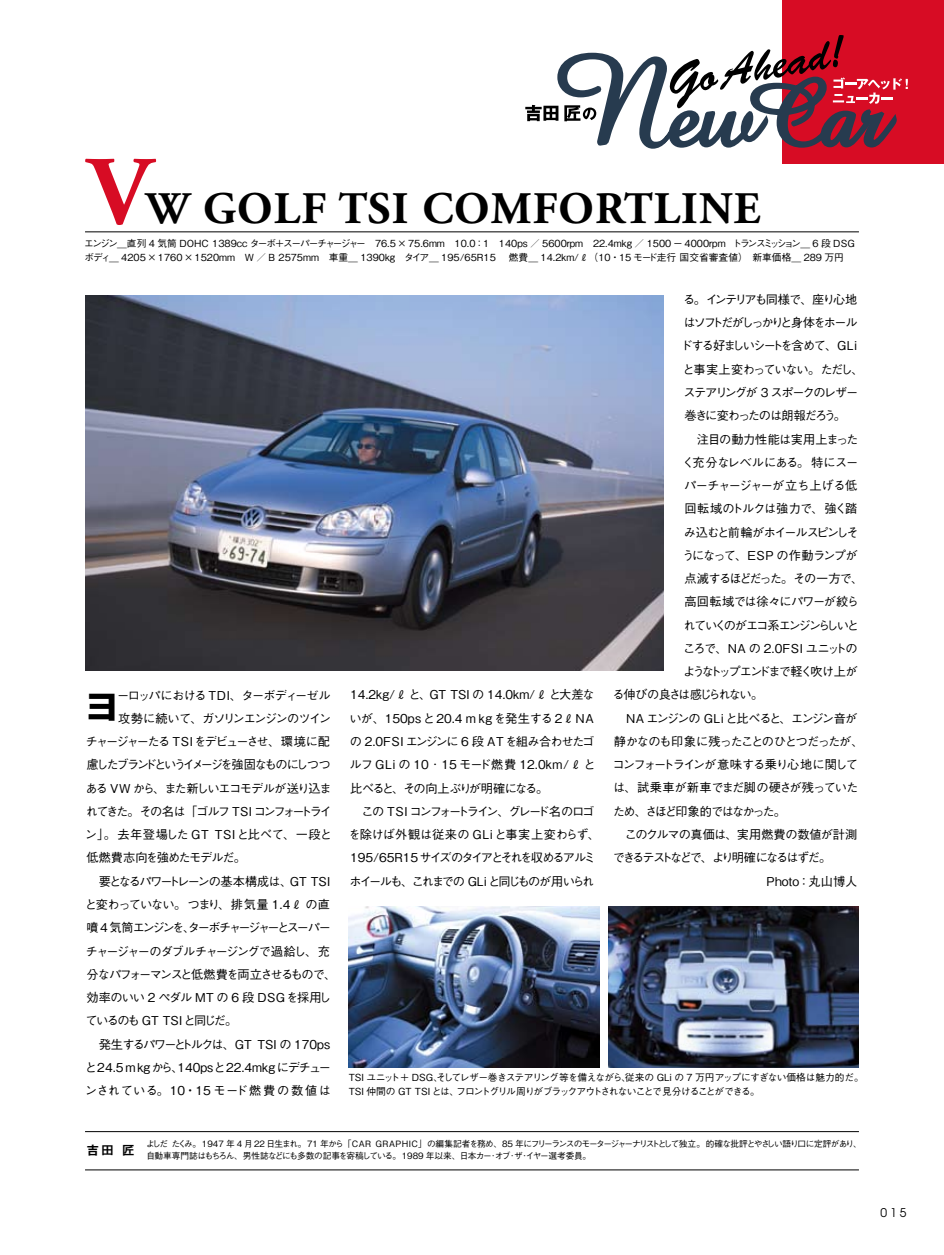
<style>
.page{position:relative;width:944px;height:1255px;background:#fff}
.page>*{position:absolute;margin:0;border:0;box-sizing:border-box;transform-origin:0 0}
.t1{font:700 45px "Adobe Garamond";letter-spacing:.025em;color:#000}
.t2{font:700 35.4px "Gothic MB101 Pro";color:#000}
.t3{font:12.75px "Midashi Go Pro MB31";color:#000}
.t4{font:500 12.15px "Gothic BBB Pro";letter-spacing:-.1em;color:#000}
.t5{font:500 12.15px/23.2px "Gothic BBB Pro";letter-spacing:-.065em;color:#000}
.t6{font:500 12.15px "Gothic BBB Pro";letter-spacing:-.125em;color:#000}
.t7{font:500 12.15px "Gothic BBB Pro";letter-spacing:-.17em;color:#000}
.t8{font:500 12.15px "Gothic BBB Pro";letter-spacing:-.03em;color:#000}
.t9{font:500 12.15px "Gothic BBB Pro";color:#000}
.t10{font:500 12.15px "Gothic BBB Pro";letter-spacing:-.05em;color:#000}
.t11{font:500 12.15px "Gothic BBB Pro";letter-spacing:-.135em;color:#000}
.t12{font:500 12.15px "Gothic BBB Pro";letter-spacing:-.195em;color:#000}
.t13{font:500 12.15px "Gothic BBB Pro";letter-spacing:-.185em;color:#000}
.t14{font:500 12.15px "Gothic BBB Pro";letter-spacing:-.19em;color:#000}
.t15{font:500 12.15px "Gothic BBB Pro";letter-spacing:-.14em;color:#000}
.t16{font:500 12.15px "Gothic BBB Pro";letter-spacing:.045em;color:#000}
.t17{font:500 12.15px "Gothic BBB Pro";letter-spacing:-.035em;color:#000}
.t18{font:500 12.15px "Gothic BBB Pro";letter-spacing:.035em;color:#000}
.t19{font:500 12.15px "Gothic BBB Pro";letter-spacing:-.13em;color:#000}
.t20{font:500 12.15px "Gothic BBB Pro";letter-spacing:-.15em;color:#000}
.t21{font:500 12.15px "Gothic BBB Pro";letter-spacing:-.12em;color:#000}
.t22{font:500 12.15px "Gothic BBB Pro";letter-spacing:-.08em;color:#000}
.t23{font:500 12.15px "Gothic BBB Pro";letter-spacing:-.145em;color:#000}
.t24{font:500 12.15px "Gothic BBB Pro";letter-spacing:-.055em;color:#000}
.t25{font:500 12.15px "Gothic BBB Pro";letter-spacing:-.04em;color:#000}
.t26{font:500 12.15px "Gothic BBB Pro";letter-spacing:-.075em;color:#000}
.t27{font:12px "Avant Garde";color:#000}
.t28{font:500 9.75px/13.5px "Gothic BBB Pro";color:#000}
.t29{font:500 9.75px/13.5px "Gothic BBB Pro";letter-spacing:-.075em;color:#000}
.t30{font:500 8.7px/12px "Gothic BBB Pro";letter-spacing:-.085em;color:#000}
.s1{font-size:97.5px;color:#d70c24}
</style>
<div class="page">
<img style="left:349px;top:906px;width:251px;height:161px">
<img style="left:608px;top:906px;width:251px;height:161px">
<hr style="left:85px;top:1169px;width:774px;height:1px;background:#000">
<hr style="left:85px;top:1131px;width:774px;height:1px;background:#000">
<img style="left:85px;top:296px;width:578px;height:374px">
<hr style="left:85px;top:231px;width:774px;height:1px;background:#000">
<div style="left:782px;top:0;width:162px;height:164px;background:#d70c24"></div>
<svg style="left:525px;top:35px;width:383px;height:114px"></svg>
<h1 class="t1" style="left:88px;top:185px;width:674px"><span class="s1">V</span>W GOLF TSI COMFORTLINE</h1>
<p class="t28" style="left:84px;top:236px;width:772px">エンジン＿直列 4 気筒 DOHC 1389cc ターボ＋スーパーチャージャー　76.5×75.6mm　10.0：1　140ps ／ 5600rpm　22.4mkg ／ 1500 ー 4000rpm　トランスミッション＿ 6 段 DSGボディ＿ 4205×1760×1520mm　W ／ B 2575mm　車重＿ 1390kg　タイア＿ 195/65R15 　燃費＿ 14.2km/ （10・15 モード走行 国交省審査値）　新車価格＿ 289 万円</p>
<h2 class="t2" style="left:85px;top:677px;width:37px">ヨ</h2>
<p class="t4" style="left:117px;top:685px;width:215px">ーロッパにおける TDI、ターボディーゼル</p>
<p class="t4" style="left:118px;top:708px;width:214px">攻勢に続いて、ガソリンエンジンのツイン</p>
<p class="t15" style="left:86px;top:731px;width:246px">チャージャーたる TS I をデビューさせ、環境に配</p>
<p class="t12" style="left:87px;top:755px;width:246px">慮したブランドというイメージを強固なものにしつつ</p>
<p class="t4" style="left:86px;top:778px;width:248px">ある VW から、また新しいエコモデルが送り込ま</p>
<p class="t13" style="left:86px;top:801px;width:248px">れてきた。その名は「ゴルフ TS I コンフォートライ</p>
<p class="t16" style="left:85px;top:824px;width:248px">ン」。去年登場した GT TSIと比べて、一段と</p>
<p class="t4" style="left:87px;top:848px;width:161px">低燃費志向を強めたモデルだ。</p>
<p class="t6" style="left:87px;top:871px;width:245px">　要となるパワートレーンの基本構成は、GT TSI</p>
<p class="t4" style="left:85px;top:894px;width:247px">と変わっていない。つまり、排気量 1.4 の直</p>
<p class="t14" style="left:87px;top:917px;width:246px">噴 4 気筒エンジンを、ターボチャージャーとスーパー</p>
<p class="t6" style="left:86px;top:941px;width:246px">チャージャーのダブルチャージングで過給し、充</p>
<p class="t6" style="left:87px;top:964px;width:251px">分なパフォーマンスと低燃費を両立させるもので、</p>
<p class="t8" style="left:87px;top:987px;width:246px">効率のいい 2 ペダル MT の 6 段 DSGを採用し</p>
<p class="t11" style="left:86px;top:1010px;width:153px">ているのも GT TSI と同じだ。</p>
<p class="t4" style="left:87px;top:1034px;width:245px">　発生するパワーとトルクは、GT TSI の 170ps</p>
<p class="t9" style="left:85px;top:1057px;width:248px">と24.5ｍkgから、140psと22.4mkgにデチュー</p>
<p class="t18" style="left:85px;top:1080px;width:248px">ンされている。10・15 モード燃費の数値は</p>
<p class="t5" style="left:348px;top:681px;width:253px">14.2kg/ と、GT TSI の 14.0km/ と大差ないが、150psと20.4 ｍ kgを発生する2 NAの 2.0FSI エンジンに 6 段 ATを組み合わせたゴルフ GLi の 10 ･ 15 モード燃費 12.0km/ と比べると、その向上ぶりが明確になる。<br>　この TS I コンフォートライン、グレード名のロゴを除けば外観は従来の GLiと事実上変わらず、<br>195/65R15 サイズのタイアとそれを収めるアルミホイールも、これまでの GLi と同じものが用いられ</p>
<p class="t20" style="left:683px;top:289px;width:176px">る。インテリアも同様で、座り心地</p>
<p class="t7" style="left:683px;top:313px;width:176px">はソフトだがしっかりと身体をホール</p>
<p class="t19" style="left:681px;top:336px;width:178px">ドする好ましいシートを含めて、G L i</p>
<p class="t4" style="left:683px;top:359px;width:183px">と事実上変わっていない。ただし、</p>
<p class="t21" style="left:683px;top:382px;width:177px">ステアリングが 3 スポークのレザー</p>
<p class="t4" style="left:684px;top:406px;width:163px">巻きに変わったのは朗報だろう。</p>
<p class="t24" style="left:684px;top:429px;width:175px">　注目の動力性能は実用上まった</p>
<p class="t25" style="left:682px;top:452px;width:178px">く充分なレベルにある。特にスー</p>
<p class="t10" style="left:684px;top:475px;width:175px">パーチャージャーが立ち上げる低</p>
<p class="t26" style="left:684px;top:499px;width:175px">回転域のトルクは強力で、強く踏</p>
<p class="t4" style="left:684px;top:522px;width:176px">み込むと前輪がホイールスピンしそ</p>
<p class="t22" style="left:682px;top:545px;width:177px">うになって、ESP の作動ランプが</p>
<p class="t6" style="left:684px;top:568px;width:181px">点滅するほどだった。その一方で、</p>
<p class="t10" style="left:684px;top:592px;width:176px">高回転域では徐々にパワーが絞ら</p>
<p class="t7" style="left:684px;top:615px;width:177px">れていくのがエコ系エンジンらしいと</p>
<p class="t5" style="left:683px;top:635px;width:176px">ころで、NA の 2.0FSI ユニットの</p>
<p class="t7" style="left:683px;top:661px;width:176px">ようなトップエンドまで軽く吹け上が</p>
<p class="t11" style="left:613px;top:685px;width:152px">る伸びの良さは感じられない。</p>
<p class="t4" style="left:614px;top:708px;width:245px">　NA エンジンの GLi と比べると、エンジン音が</p>
<p class="t4" style="left:614px;top:731px;width:251px">静かなのも印象に残ったことのひとつだったが、</p>
<p class="t4" style="left:612px;top:754px;width:247px">コンフォートラインが意味する乗り心地に関して</p>
<p class="t17" style="left:613px;top:778px;width:247px">は、試乗車が新車でまだ脚の硬さが残っていた</p>
<p class="t23" style="left:613px;top:801px;width:175px">ため、さほど印象的ではなかった。</p>
<p class="t8" style="left:614px;top:824px;width:245px">　このクルマの真価は、実用燃費の数値が計測</p>
<p class="t7" style="left:613px;top:847px;width:220px">できるテストなどで、より明確になるはずだ。</p>
<p class="t9" style="left:767px;top:871px;width:92px">Photo：丸山博人</p>
<p class="t29" style="left:349px;top:1069px;width:517px">TSI ユニット＋ DSG、そしてレザー巻きステアリング等を備えながら、従来の GLi の 7 万円アップにすぎない価格は魅力的だ。<br>TSI 仲間の GT TSI とは、フロントグリル周りがブラックアウトされないことで見分けることができる。</p>
<p class="t3" style="left:87px;top:1139px;width:50px">吉田 匠</p>
<p class="t30" style="left:146px;top:1136px;width:717px">よしだ たくみ。1947 年 4 月 22 日生まれ。71 年から「CAR GRAPHIC」の編集記者を務め、85 年にフリーランスのモータージャーナリストとして独立。的確な批評とやさしい語り口に定評があり、自動車専門誌はもちろん、男性誌などにも多数の記事を寄稿している。1989 年以来、日本カー･オブ･ザ･イヤー選考委員。</p>
<p class="t27" style="left:880px;top:1205px;width:27px">015</p>
</div>
